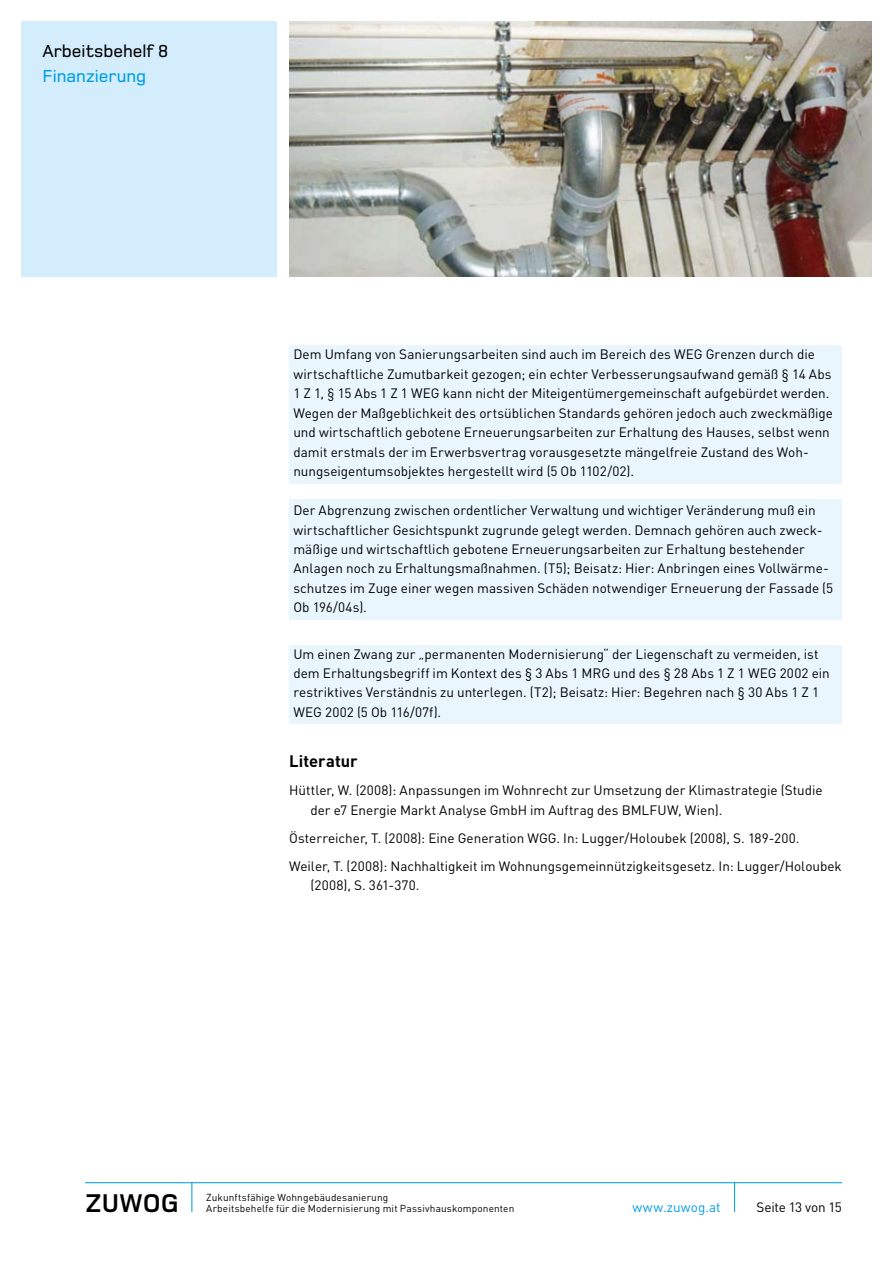
<style>
.page{position:relative;width:893px;height:1263px;background:#fff}
.page>*{position:absolute;margin:0;border:0;box-sizing:border-box;transform-origin:0 0}
.t1{font:700 26.55px "Foundry Monoline";color:#000}
.t2{font:500 18px "Foundry Monoline";color:#000}
.t3{font:500 18px "Foundry Monoline";color:#009ee3}
.t4{font:700 16.5px "DIN Pro";letter-spacing:.005em;color:#000}
.t5{font:13.5px/19.5px "DIN Pro";color:#000}
.t6{font:13.5px "DIN";letter-spacing:.01em;color:#009ee3}
.t7{font:10.05px/11.6px "DIN";letter-spacing:.01em;color:#000}
</style>
<div class="page">
<hr style="left:85px;top:1182px;width:757px;height:1px;background:#009ee3">
<hr style="left:734px;top:1182px;width:1px;height:30px;background:#009ee3">
<hr style="left:191px;top:1182px;width:1px;height:30px;background:#009ee3">
<div style="left:21px;top:21px;width:255px;height:255px;background:#d4edfc"></div>
<div style="left:289px;top:645px;width:553px;height:78px;background:#e9f6fe"></div>
<div style="left:289px;top:500px;width:553px;height:120px;background:#e9f6fe"></div>
<div style="left:289px;top:345px;width:553px;height:139px;background:#e9f6fe"></div>
<img style="left:289px;top:21px;width:583px;height:255px">
<h2 class="t2" style="left:43px;top:41px;width:127px">Arbeitsbehelf 8</h2>
<h2 class="t3" style="left:43px;top:67px;width:105px">Finanzierung</h2>
<p class="t5" style="left:293px;top:344px;width:541px">Dem Umfang von Sanierungsarbeiten sind auch im Bereich des WEG Grenzen durch die wirtschaftliche Zumutbarkeit gezogen; ein echter Verbesserungsaufwand gemäß § 14 Abs 1 Z 1, § 15 Abs 1 Z 1 WEG kann nicht der Miteigentümergemeinschaft aufgebürdet werden.<br>Wegen der Maßgeblichkeit des ortsüblichen Standards gehören jedoch auch zweckmäßige und wirtschaftlich gebotene Erneuerungsarbeiten zur Erhaltung des Hauses, selbst wenn damit erstmals der im Erwerbsvertrag vorausgesetzte mängelfreie Zustand des Woh&shy;nungseigentumsobjektes hergestellt wird (5 Ob 1102/02).</p>
<p class="t5" style="left:293px;top:500px;width:541px">Der Abgrenzung zwischen ordentlicher Verwaltung und wichtiger Veränderung muß ein wirtschaftlicher Gesichtspunkt zugrunde gelegt werden. Demnach gehören auch zweck&shy;mäßige und wirtschaftlich gebotene Erneuerungsarbeiten zur Erhaltung bestehender Anlagen noch zu Erhaltungsmaßnahmen. (T5); Beisatz: Hier: Anbringen eines Vollwärme&shy;schutzes im Zuge einer wegen massiven Schäden notwendiger Erneuerung der Fassade (5<br>Ob 196/04s).</p>
<p class="t5" style="left:293px;top:643px;width:538px">Um einen Zwang zur „permanenten Modernisierung“ der Liegenschaft zu vermeiden, ist dem Erhaltungsbegriff im Kontext des § 3 Abs 1 MRG und des § 28 Abs 1 Z 1 WEG 2002 ein restriktives Verständnis zu unterlegen. (T2); Beisatz: Hier: Begehren nach § 30 Abs 1 Z 1<br>WEG 2002 (5 Ob 116/07f).</p>
<p class="t4" style="left:289px;top:750px;width:70px">Literatur</p>
<p class="t5" style="left:310px;top:780px;width:514px;text-indent:-21px">Hüttler, W. (2008): Anpassungen im Wohnrecht zur Umsetzung der Klimastrategie (Studie der e7 Energie Markt Analyse GmbH im Auftrag des BMLFUW, Wien).</p>
<p class="t5" style="left:289px;top:823px;width:554px;line-height:28px">Österreicher, T. (2008): Eine Generation WGG. In: Lugger/Holoubek (2008), S. 189-200.<br>Weiler, T. (2008): Nachhaltigkeit im Wohnungsgemeinnützigkeitsgesetz. In: Lugger/Holoubek</p>
<p class="t5" style="left:310px;top:875px;width:110px">(2008), S. 361-370.</p>
<p class="t7" style="left:206px;top:1191px;width:310px">Zukunftsfähige Wohngebäudesanierung<br>Arbeitsbehelfe für die Modernisierung mit Passivhauskomponenten</p>
<p class="t6" style="left:632px;top:1199px;width:90px">www.zuwog.at</p>
<h1 class="t1" style="left:85px;top:1189px;width:95px">ZUWOG</h1>
<p class="t5" style="left:756px;top:1197px;width:87px">Seite 13 von 15</p>
</div>
